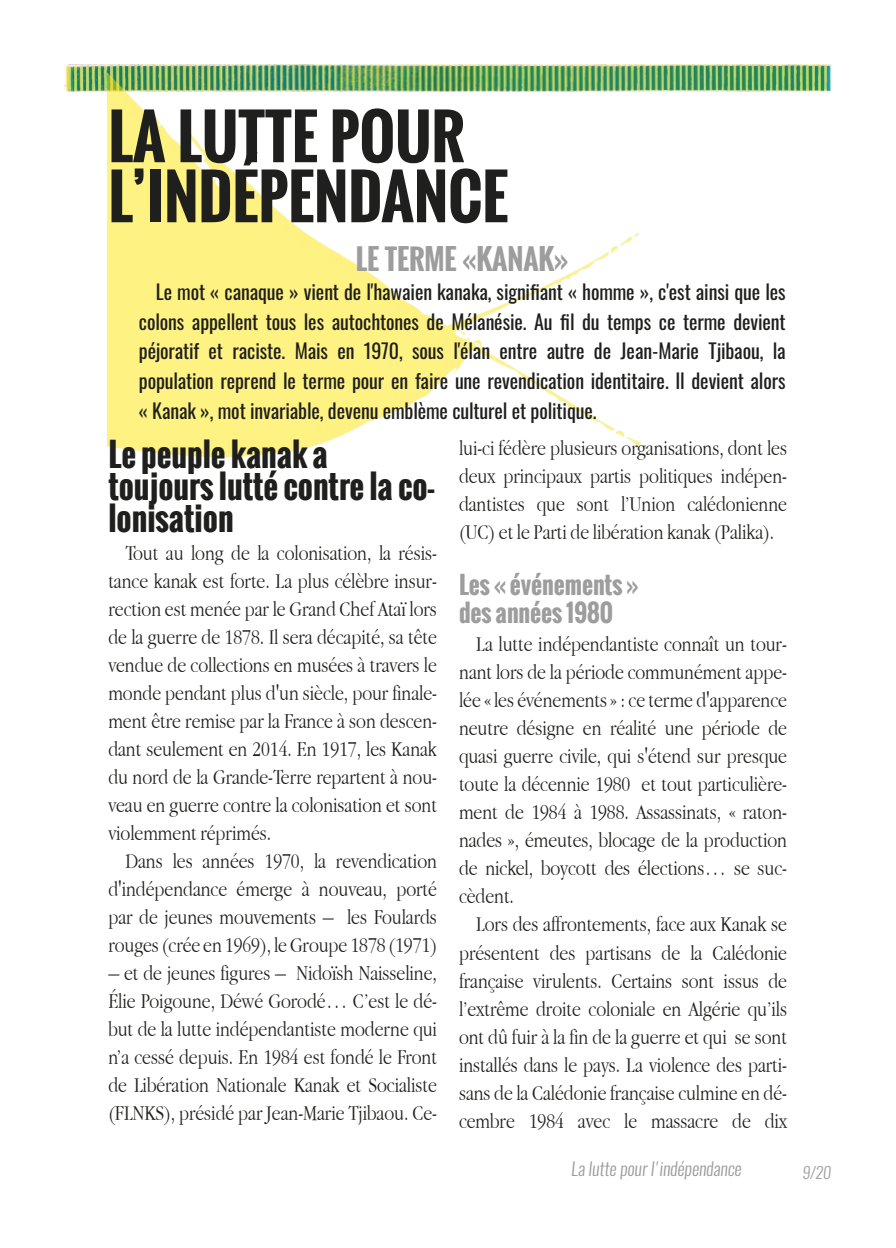
<style>
.page{position:relative;width:896px;height:1248px;background:#fff}
.page>*{position:absolute;margin:0;border:0;box-sizing:border-box;transform-origin:0 0}
.t1{font:700 60px/60px "Oswald";color:#1f1f1d}
.t2{font:700 32px/32px "Oswald";color:#1f1f1d}
.t3{font:700 28px "Oswald";color:#9d9d9d}
.t4{font:700 24px/28px "Oswald";color:#9d9d9d}
.t5{font:300 22px/28px "Apple Garamond";letter-spacing:-.005em;color:#1f1f1d;text-align:justify}
.t6{font:20px/29.6px "Oswald";letter-spacing:-.005em;color:#1f1f1d;text-align:justify}
.t7{font:italic 300 18px "Oswald";letter-spacing:-.005em;color:#9d9d9d}
.t8{font:italic 300 16px "Oswald";color:#9d9d9d}
</style>
<div class="page">
<img style="left:64px;top:64px;width:767px;height:27px">
<img style="left:107px;top:73px;width:552px;height:385px">
<h1 class="t1" style="left:108px;top:105px;width:401px">LA LUTTE POUR<br>L’INDÉPENDANCE</h1>
<p class="t3" style="left:356px;top:237px;width:214px">LE TERME «KANAK»</p>
<p class="t6" style="left:139px;top:276px;width:648px;text-indent:17px">Le mot « canaque » vient de l'hawaien kanaka, signifiant « homme », c'est ainsi que les colons appellent tous les autochtones de Mélanésie. Au fil du temps ce terme devient péjoratif et raciste. Mais en 1970, sous l'élan entre autre de Jean-Marie Tjibaou, la population reprend le terme pour en faire une revendication identitaire. Il devient alors « Kanak », mot invariable, devenu emblème culturel et politique.</p>
<h2 class="t2" style="left:108px;top:437px;width:327px">Le peuple kanak a toujours lutté contre la co&shy;lonisation</h2>
<p class="t5" style="left:108px;top:538px;width:330px;text-indent:17px">Tout au long de la colonisation, la résis&shy;tance kanak est forte. La plus célèbre insur&shy;rection est menée par le Grand Chef Ataï lors de la guerre de 1878. Il sera décapité, sa tête vendue de collections en musées à travers le monde pendant plus d'un siècle, pour finale&shy;ment être remise par la France à son descen&shy;dant seulement en 2014. En 1917, les Kanak du nord de la Grande-Terre repartent à nou&shy;veau en guerre contre la colonisation et sont violemment réprimés.</p>
<p class="t5" style="left:108px;top:846px;width:330px;text-indent:17px">Dans les années 1970, la revendication d'indépendance émerge à nouveau, porté par de jeunes mouvements – les Foulards rouges(crée en 1969), leGroupe 1878 (1971)</p>
<p class="t5" style="left:108px;top:958px;width:330px">– et de jeunes figures – Nidoïsh Naisseline, Élie Poigoune, Déwé Gorodé… C’est le dé&shy;but de la lutte indépendantiste moderne qui n’a cessé depuis. En 1984 est fondé le Front de Libération Nationale Kanak et Socialiste (FLNKS), présidé par Jean-Marie Tjibaou. Ce-</p>
<p class="t5" style="left:459px;top:434px;width:330px">lui-ci fédère plusieurs organisations, dont les deux principaux partis politiques indépen&shy;dantistes que sont l’Union calédonienne (UC) et le Parti de libération kanak (Palika).</p>
<p class="t4" style="left:459px;top:570px;width:181px">Les « événements » des années 1980</p>
<p class="t5" style="left:459px;top:630px;width:330px;text-indent:17px">La lutte indépendantiste connaît un tour&shy;nant lors de la période communément appe&shy;lée «les événements»:ce terme d'apparence neutre désigne en réalité une période de quasi guerre civile, qui s'étend sur presque toute la décennie 1980 et tout particulière&shy;ment de 1984 à 1988. Assassinats, « raton&shy;nades », émeutes, blocage de la production de nickel, boycott des élections… se suc&shy;cèdent.</p>
<p class="t5" style="left:459px;top:910px;width:330px;text-indent:17px">Lors des affrontements, face aux Kanak se présentent des partisans de la Calédonie française virulents. Certains sont issus de l’extrême droite coloniale en Algérie qu’ils ont dû fuir à la fin de la guerre et qui se sont installés dans le pays. La violence des parti&shy;sans de la Calédonie française culmine en dé&shy;cembre 1984 avec le massacre de dix</p>
<p class="t7" style="left:571px;top:1156px;width:172px">La lutte pour l'indépendance</p>
<p class="t8" style="left:802px;top:1161px;width:30px">9/20</p>
</div>
